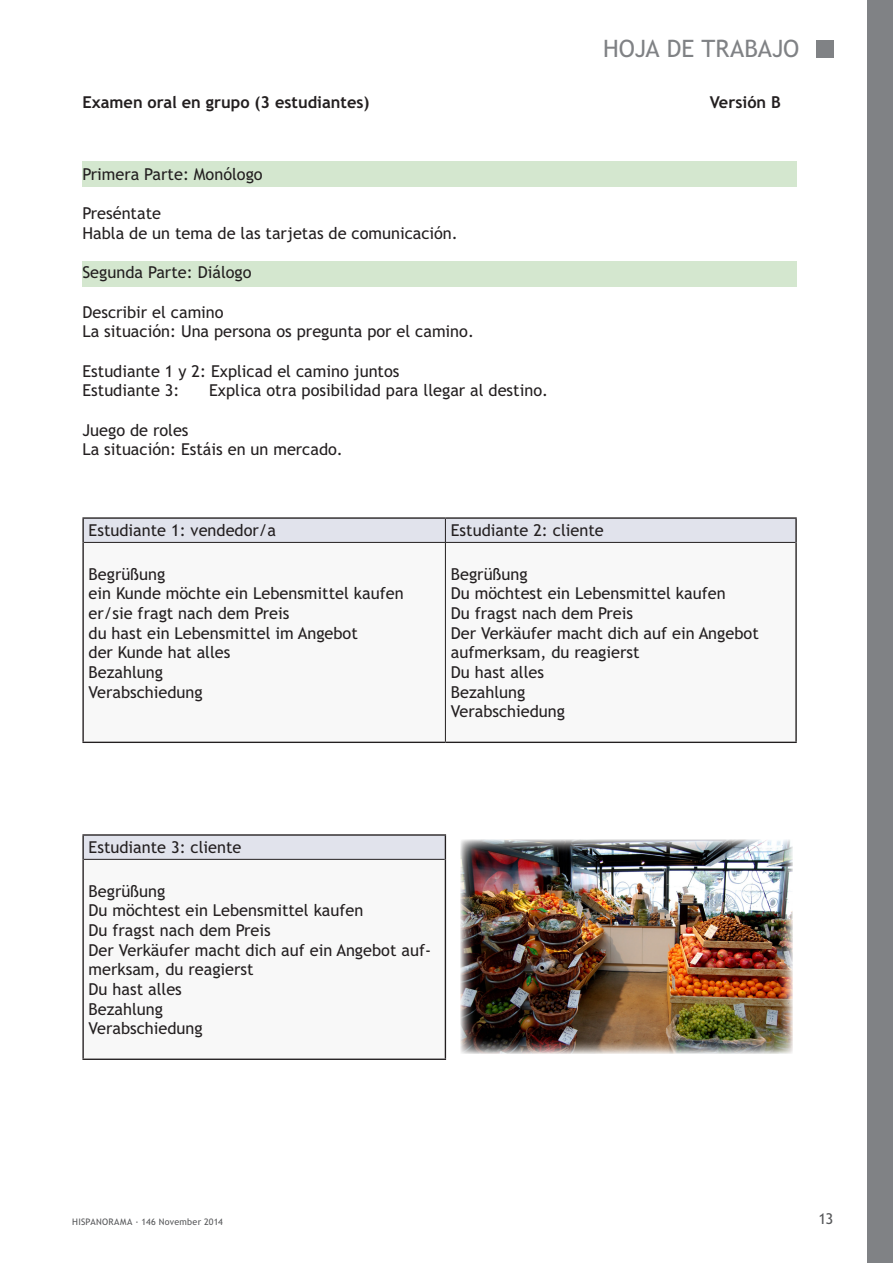
<style>
.page{position:relative;width:893px;height:1263px;background:#fff}
.page>*{position:absolute;margin:0;border:0;box-sizing:border-box;transform-origin:0 0}
.t1{font:24px "Trebuchet";letter-spacing:-.005em;color:#808285}
.t2{font:16.35px/19.6px "Trebuchet";color:#231f20}
.t3{font:700 16.35px "Trebuchet";color:#231f20}
.t4{font:15px "Trebuchet";color:#57585a}
.t5{font:9px "Trebuchet";letter-spacing:.025em;color:#57585a}
</style>
<div class="page">
<div style="left:867px;top:0;width:26px;height:1263px;background:#808285"></div>
<div style="left:816px;top:40px;width:17px;height:17px;background:#808285"></div>
<div style="left:82px;top:262px;width:715px;height:25px;background:#d4e7cf"></div>
<div style="left:82px;top:162px;width:715px;height:25px;background:#d4e7cf"></div>
<svg style="left:84px;top:543px;width:711px;height:199px"></svg>
<hr style="left:82px;top:517px;width:363px;height:2px;background:#231f20">
<hr style="left:82px;top:519px;width:2px;height:23px;background:#231f20">
<hr style="left:445px;top:517px;width:352px;height:2px;background:#231f20">
<hr style="left:795px;top:519px;width:2px;height:23px;background:#231f20">
<hr style="left:82px;top:542px;width:2px;height:200px;background:#231f20">
<hr style="left:795px;top:542px;width:2px;height:200px;background:#231f20">
<hr style="left:82px;top:742px;width:363px;height:1px;background:#231f20">
<hr style="left:445px;top:742px;width:352px;height:1px;background:#231f20">
<svg style="left:83px;top:518px;width:713px;height:24px;background:#d9dbe4"></svg>
<hr style="left:84px;top:542px;width:361px;height:1px;background:#231f20">
<hr style="left:445px;top:542px;width:350px;height:1px;background:#231f20">
<hr style="left:445px;top:543px;width:1px;height:199px;background:#231f20">
<div style="left:83px;top:835px;width:362px;height:24px;background:#e1e3ec"></div>
<div style="left:83px;top:859px;width:362px;height:200px;background:#f8f8f8"></div>
<hr style="left:82px;top:834px;width:364px;height:2px;background:#231f20">
<hr style="left:82px;top:836px;width:2px;height:23px;background:#231f20">
<svg style="left:445px;top:836px;width:1px;height:23px"></svg>
<hr style="left:82px;top:859px;width:2px;height:199px;background:#231f20">
<hr style="left:445px;top:859px;width:1px;height:199px;background:#231f20">
<hr style="left:82px;top:1058px;width:364px;height:2px;background:#231f20">
<hr style="left:84px;top:859px;width:361px;height:1px;background:#231f20">
<img style="left:461px;top:840px;width:332px;height:213px">
<h1 class="t1" style="left:603px;top:35px;width:198px">HOJA DE TRABAJO</h1>
<p class="t3" style="left:82px;top:92px;width:289px">Examen oral en grupo (3 estudiantes)</p>
<p class="t3" style="left:710px;top:92px;width:73px">Versión B</p>
<p class="t2" style="left:82px;top:164px;width:182px">Primera Parte: Monólogo</p>
<p class="t2" style="left:82px;top:204px;width:377px">Preséntate<br>Habla de un tema de las tarjetas de comunicación.</p>
<p class="t2" style="left:82px;top:263px;width:171px">Segunda Parte: Diálogo</p>
<p class="t2" style="left:82px;top:302px;width:393px">Describir el camino<br>La situación: Una persona os pregunta por el camino.</p>
<p class="t2" style="left:82px;top:361px;width:319px">Estudiante 1 y 2: Explicad el camino juntos<br>Estudiante 3:</p>
<p class="t2" style="left:209px;top:381px;width:341px">Explica otra posibilidad para llegar al destino.</p>
<p class="t2" style="left:82px;top:420px;width:262px">Juego de roles<br>La situación: Estáis en un mercado.</p>
<p class="t2" style="left:89px;top:520px;width:189px">Estudiante 1: vendedor/a</p>
<p class="t2" style="left:451px;top:520px;width:154px">Estudiante 2: cliente</p>
<p class="t2" style="left:89px;top:564px;width:317px">Begrüßung<br>ein Kunde möchte ein Lebensmittel kaufen er/sie fragt nach dem Preis<br>du hast ein Lebensmittel im Angebot<br>der Kunde hat alles<br>Bezahlung<br>Verabschiedung</p>
<p class="t2" style="left:451px;top:564px;width:309px">Begrüßung<br>Du möchtest ein Lebensmittel kaufen<br>Du fragst nach dem Preis<br>Der Verkäufer macht dich auf ein Angebot aufmerksam, du reagierst<br>Du hast alles<br>Bezahlung<br>Verabschiedung</p>
<p class="t2" style="left:89px;top:837px;width:154px">Estudiante 3: cliente</p>
<p class="t2" style="left:89px;top:881px;width:344px">Begrüßung<br>Du möchtest ein Lebensmittel kaufen<br>Du fragst nach dem Preis<br>Der Verkäufer macht dich auf ein Angebot auf&shy;merksam, du reagierst<br>Du hast alles<br>Bezahlung<br>Verabschiedung</p>
<p class="t5" style="left:72px;top:1216px;width:152px">HISPANORAMA · 146 November 2014</p>
<p class="t4" style="left:819px;top:1210px;width:16px">13</p>
</div>
